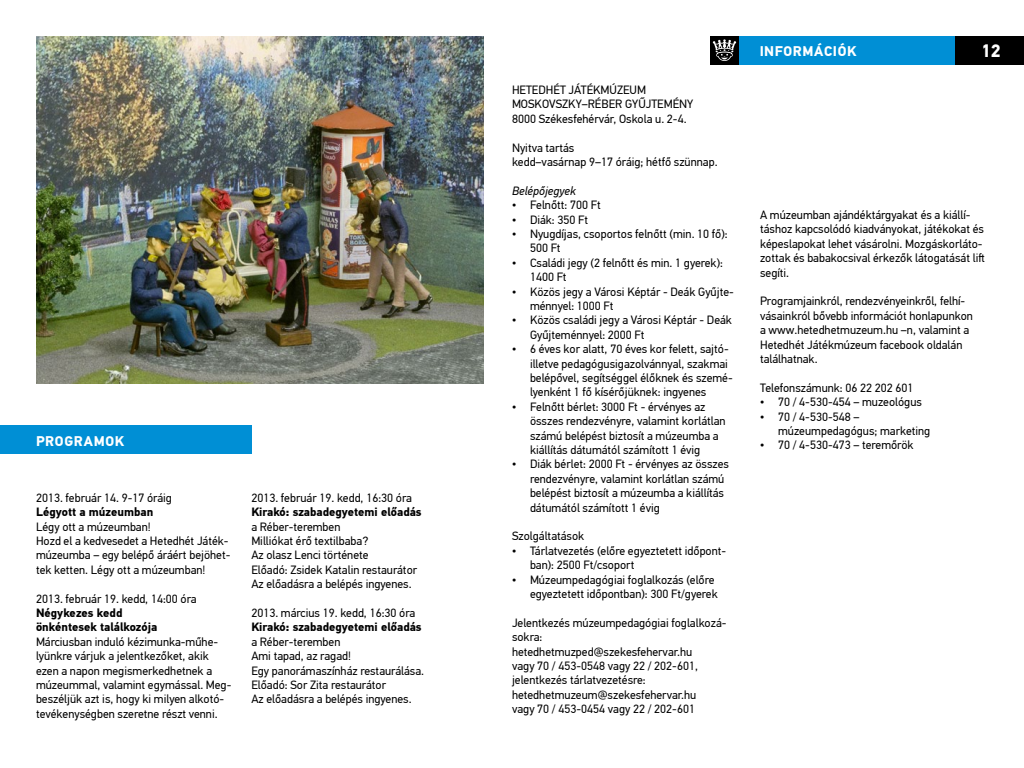
<style>
.page{position:relative;width:1024px;height:768px;background:#fff}
.page>*{position:absolute;margin:0;border:0;box-sizing:border-box;transform-origin:0 0}
.t1{font:700 18px "PF Din Text Pro";color:#fff}
.t2{font:700 14px "PF Din Text Pro";color:#fff}
.t3{font:12px/14.4px "PF Din Text Pro";color:#000}
.t4{font:700 12px/14.4px "PF Din Text Pro";color:#000}
.t5{font:italic 12px "PF Din Text Pro";color:#000}
.s1{font-family:"Times New Roman"}
</style>
<div class="page">
<div style="left:955px;top:36px;width:69px;height:28px;background:#000"></div>
<div style="left:739px;top:36px;width:216px;height:28px;background:#008fd5"></div>
<img style="left:36px;top:36px;width:448px;height:348px">
<div style="left:0;top:425px;width:251px;height:29px;background:#008fd5"></div>
<div style="left:710px;top:36px;width:29px;height:28px;background:#000"></div>
<svg style="left:713px;top:39px;width:23px;height:22px"></svg>
<p class="t2" style="left:36px;top:433px;width:11px">programok</p>
<p class="t3" style="left:36px;top:491px;width:137px">2013. február 14. 9-17 óráig</p>
<p class="t4" style="left:36px;top:505px;width:119px">Légyott a múzeumban</p>
<p class="t3" style="left:36px;top:519px;width:196px">Légy ott a múzeumban!<br>Hozd el a kedvesedet a Hetedhét Játék&shy;múzeumba – egy belépő áráért bejöhet&shy;tek ketten. Légy ott a múzeumban!</p>
<p class="t3" style="left:36px;top:591px;width:162px">2013. február 19. kedd, 14:00 óra</p>
<p class="t4" style="left:36px;top:606px;width:123px">Négykezes kedd önkéntesek találkozója</p>
<p class="t3" style="left:36px;top:635px;width:197px">Márciusban induló kézimunka-műhe&shy;lyünkre várjuk a jelentkezőket, akik ezen a napon megismerkedhetnek a múzeummal, valamint egymással. Meg&shy;beszéljük azt is, hogy ki milyen alkotó&shy;tevékenységben szeretne részt venni.</p>
<p class="t3" style="left:251px;top:491px;width:162px">2013. február 19. kedd, 16:30 óra</p>
<p class="t4" style="left:251px;top:505px;width:172px">Kirakó: szabadegyetemi előadás</p>
<p class="t3" style="left:251px;top:519px;width:167px">a Réber-teremben<br>Milliókat érő textilbaba?<br>Az olasz Lenci története<br>Előadó: Zsidek Katalin restaurátor<br>Az előadásra a belépés ingyenes.</p>
<p class="t3" style="left:251px;top:606px;width:165px">2013. március 19. kedd, 16:30 óra</p>
<p class="t4" style="left:251px;top:620px;width:172px">Kirakó: szabadegyetemi előadás</p>
<p class="t3" style="left:251px;top:635px;width:174px">a Réber-teremben<br>Ami tapad, az ragad!<br>Egy panorámaszínház restaurálása.<br>Előadó: Sor Zita restaurátor<br>Az előadásra a belépés ingyenes.</p>
<p class="t3" style="left:512px;top:83px;width:176px">HETEDHÉT JÁTÉKMÚZEUM<br>MOSKOVSZKY–RÉBER GYŰJTEMÉNY<br>8000 Székesfehérvár, Oskola u. 2-4.</p>
<p class="t3" style="left:512px;top:140px;width:207px">Nyitva tartás<br>kedd–vasárnap 9–17 óráig; hétfő szünnap.</p>
<p class="t5" style="left:512px;top:184px;width:66px">Belépőjegyek</p>
<p class="t3" style="left:512px;top:198px;width:90px"><span class="s1">•</span> Felnőtt: 700 Ft</p>
<p class="t3" style="left:512px;top:212px;width:78px"><span class="s1">•</span> Diák: 350 Ft</p>
<p class="t3" style="left:530px;top:227px;width:199px;text-indent:-18px"><span class="s1">•</span> Nyugdíjas, csoportos felnőtt (min. 10 fő):<br>500 Ft</p>
<p class="t3" style="left:530px;top:256px;width:195px;text-indent:-18px"><span class="s1">•</span> Családi jegy (2 felnőtt és min. 1 gyerek):<br>1400 Ft</p>
<p class="t3" style="left:530px;top:284px;width:205px;text-indent:-18px"><span class="s1">•</span> Közös jegy a Városi Képtár - Deák Gyűjte&shy;ménnyel: 1000 Ft</p>
<p class="t3" style="left:530px;top:313px;width:203px;text-indent:-18px"><span class="s1">•</span> Közös családi jegy a Városi Képtár - Deák<br>Gyűjteménnyel: 2000 Ft</p>
<p class="t3" style="left:530px;top:342px;width:204px;text-indent:-18px"><span class="s1">•</span> 6 éves kor alatt, 70 éves kor felett, sajtó&shy;illetve pedagógusigazolvánnyal, szakmai belépővel, segítséggel élőknek és szemé&shy;lyenként 1 fő kísérőjüknek: ingyenes</p>
<p class="t3" style="left:530px;top:400px;width:197px;text-indent:-18px"><span class="s1">•</span> Felnőtt bérlet: 3000 Ft - érvényes az összes rendezvényre, valamint korlátlan számú belépést biztosít a múzeumba a kiállítás dátumától számított 1 évig</p>
<p class="t3" style="left:530px;top:457px;width:201px;text-indent:-18px"><span class="s1">•</span> Diák bérlet: 2000 Ft - érvényes az összes rendezvényre, valamint korlátlan számú belépést biztosít a múzeumba a kiállítás dátumától számított 1 évig</p>
<p class="t3" style="left:512px;top:529px;width:74px">Szolgáltatások</p>
<p class="t3" style="left:530px;top:544px;width:198px;text-indent:-18px"><span class="s1">•</span> Tárlatvezetés (előre egyeztetett időpont&shy;ban): 2500 Ft/csoport</p>
<p class="t3" style="left:512px;top:572px;width:207px;text-align:right"><span class="s1">•</span> Múzeumpedagógiai foglalkozás (előre egyeztetett időpontban): 300 Ft/gyerek</p>
<p class="t3" style="left:512px;top:616px;width:216px">Jelentkezés múzeumpedagógiai foglalkozá&shy;sokra:<br>hetedhetmuzped@szekesfehervar.hu<br>vagy 70 / 453-0548 vagy 22 / 202-601, jelentkezés tárlatvezetésre: hetedhetmuzeum@szekesfehervar.hu<br>vagy 70 / 453-0454 vagy 22 / 202-601</p>
<p class="t2" style="left:760px;top:42px;width:26px">informá</p>
<p class="t2" style="left:824px;top:42px;width:18px">ciók</p>
<h1 class="t1" style="left:981px;top:40px;width:21px">12</h1>
<p class="t3" style="left:760px;top:208px;width:226px">A múzeumban ajándéktárgyakat és a kiállí&shy;táshoz kapcsolódó kiadványokat, játékokat és képeslapokat lehet vásárolni. Mozgáskorláto&shy;zottak és babakocsival érkezők látogatását lift segíti.</p>
<p class="t3" style="left:760px;top:294px;width:214px">Programjainkról, rendezvényeinkről, felhí&shy;vásainkról bővebb információt honlapunkon a www.hetedhetmuzeum.hu –n, valamint a Hetedhét Játékmúzeum facebook oldalán találhatnak.</p>
<p class="t3" style="left:760px;top:381px;width:155px">Telefonszámunk: 06 22 202 601</p>
<p class="t3" style="left:760px;top:395px;width:163px"><span class="s1">•</span> 70 / 4-530-454 – muzeológus</p>
<p class="t3" style="left:778px;top:409px;width:154px;text-indent:-18px"><span class="s1">•</span> 70 / 4-530-548 – múzeumpedagógus; marketing</p>
<p class="t3" style="left:760px;top:438px;width:155px"><span class="s1">•</span> 70 / 4-530-473 – teremőrök</p>
</div>
